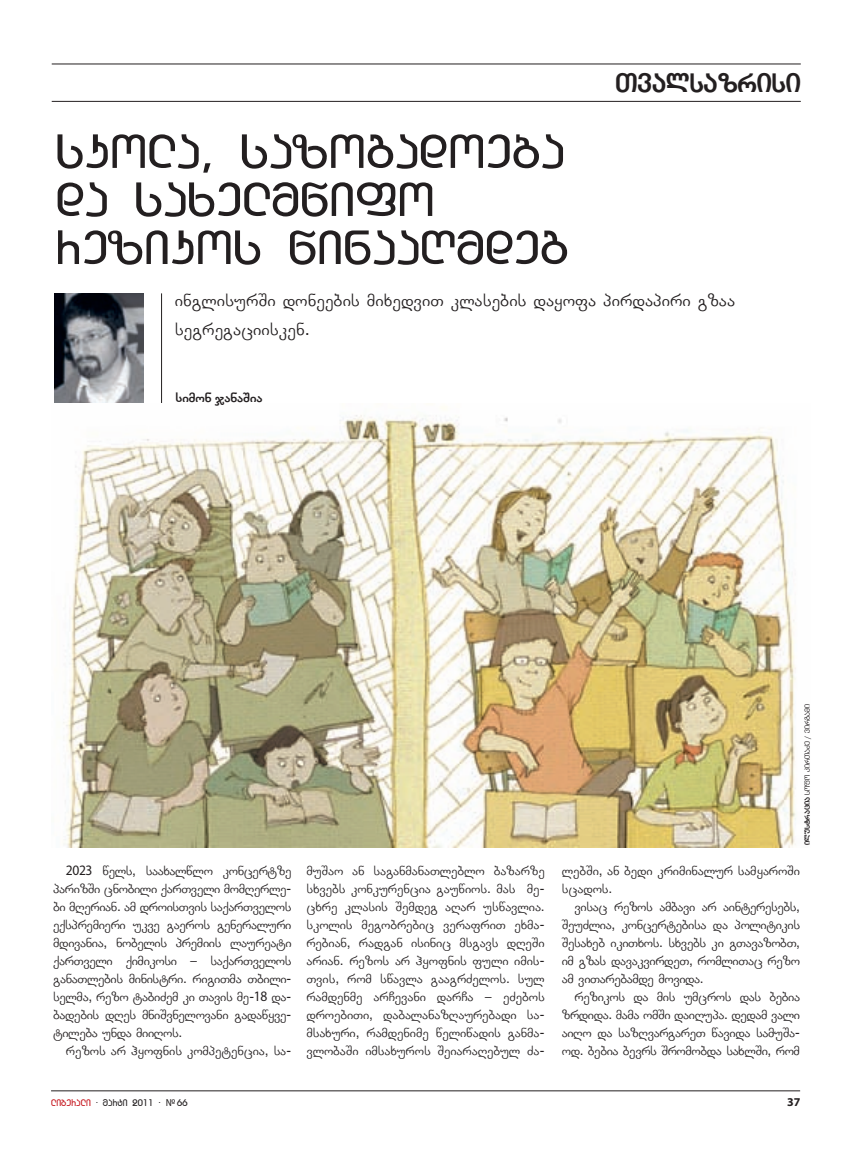
<style>
.page{position:relative;width:864px;height:1153px;background:#fff}
.page>*{position:absolute;margin:0;border:0;box-sizing:border-box;transform-origin:0 0}
.t1{font:51.3px/48px "Bauhaus Mtavruli Thin A";color:#231f20;scale:1.11 1}
.t2{font:700 27px "A Kolkhety M";letter-spacing:-.01em;color:#231f20}
.t3{font:18px/28.8px "A Kolkhety N";color:#231f20}
.t4{font:13.5px/18px "A Kolkhety N";letter-spacing:-.03em;color:#231f20;text-align:justify}
.t5{font:13.5px/18px "A Kolkhety N";letter-spacing:-.01em;color:#231f20}
.t6{font:700 13.5px "A Kolkhety N";color:#231f20}
.t7{font:700 12px "Myriad Pro";color:#231f20}
.t8{font:10.5px "Bauhaus Mtavruli Thin A";color:#231f20}
.t9{font:10.5px "Bauhaus Mtavruli Thin A";color:#c4121a}
.t10{font:7.5px "A Kolkhety M";color:#231f20}
.s1{font-weight:700}
.s2{font-family:"Myriad Pro"}
</style>
<div class="page">
<hr style="left:52px;top:64px;width:748px;height:1px;background:#231f20">
<hr style="left:52px;top:101px;width:748px;height:1px;background:#231f20">
<img style="left:63px;top:407px;width:733px;height:440px">
<img style="left:55px;top:293px;width:89px;height:110px">
<hr style="left:161px;top:293px;width:1px;height:110px;background:#231f20">
<hr style="left:51px;top:1090px;width:748px;height:1px;background:#231f20">
<h2 class="t2" style="left:614px;top:70px;width:187px">TVALSAZRISI</h2>
<h1 class="t1" style="left:56px;top:129px;width:463px">SKOLA, SAZOGADOEBA<br>DA SAXELMWIFO<br>REZIKOS WINAARMDEG</h1>
<h3 class="t3" style="left:175px;top:287px;width:561px">INGLISURSI DONEEBIS MIXEDVIT KLASEBIS DAYOFA PIRDAPIRI GZAA<br>SEGREGACIISKEN.</h3>
<p class="t6" style="left:175px;top:391px;width:88px">simon janaSia</p>
<p class="t4" style="left:53px;top:862px;width:240px;text-indent:13px">2023 WELS, SAAXALWLO KONCERTZE PARIZSI CNOBILI QARTVELI MOMRERLE-BI MRERIAN. AM DROISTVIS SAQARTVELOS EQSPREMIERI UKVE GAEROS GENERALURI MDIVANIA, NOBELIS PREMIIS LAUREATI QARTVELI QIMIKOSI _ SAQARTVELOS GANATLEBIS MINISTRI. RIGITMA TBILI-SELMA, REZO TABIZEM KI TAVIS ME-18 DA-BADEBIS DRES MNISVNELOVANI GADAWYVE-TILEBA UNDA MIIROS.</p>
<p class="t5" style="left:66px;top:1042px;width:227px">REZOS AR HYOFNIS KOMPETENCIA, SA-</p>
<p class="t10" style="left:803px;top:844px;width:142px;rotate:-90deg"><span class="s1">ILUSTRACIA</span> sofo kirTaZe / virgami</p>
<p class="t4" style="left:306px;top:862px;width:240px">MUSAO AN SAGANMANATLEBLO BAZARZE SXVEBS KONKURENCIA GAUWIOS. MAS ME-CXRE KLASIS SEMDEG ARAR USWAVLIA.<br>SKOLIS MEGOBREBIC VERAFRIT EXMA-REBIAN, RADGAN ISINIC MSGAVS DRESI ARIAN. REZOS AR HYOFNIS FULI IMIS-TVIS, ROM SWAVLA GAAGRZELOS. SUL RAMDENME ARCEVANI DARCA _ EZEBOS DROEBITI, DABALANAZRAUREBADI SA-MSAXURI, RAMDENIME WELIWADIS GANMA-VLOBASI IMSAXUROS SEIARAREBUL ZA-</p>
<p class="t5" style="left:561px;top:862px;width:240px">LEBSI, AN BEDI KRIMINALUR SAMYAROSI<br>SCADOS.</p>
<p class="t4" style="left:561px;top:898px;width:240px;text-indent:13px">VISAC REZOS AMBAVI AR AINTERESEBS, SEUZLIA, KONCERTEBISA DA POLITIKIS SESAXEB IKITXOS. SXVEBS KI GTAVAZOBT, IM GZAS DAVAKVIRDET, ROMLITAC REZO AM VITAREBAMDE MOVIDA.</p>
<p class="t4" style="left:561px;top:988px;width:240px;text-indent:13px">REZIKOS DA MIS UMCROS DAS BEBIA ZRDIDA. MAMA OMSI DAIRUPA. DEDAM VALI AIRO DA SAZRVARGARET WAVIDA SAMUSA-OD. BEBIA BEVRS SROMOBDA SAXLSI, ROM</p>
<p class="t9" style="left:51px;top:1097px;width:41px">LIBERALI</p>
<p class="t7" style="left:786px;top:1094px;width:15px">37</p>
<p class="t8" style="left:96px;top:1097px;width:94px">. MARTI 2011 . <span class="s2">№</span> 66</p>
</div>
